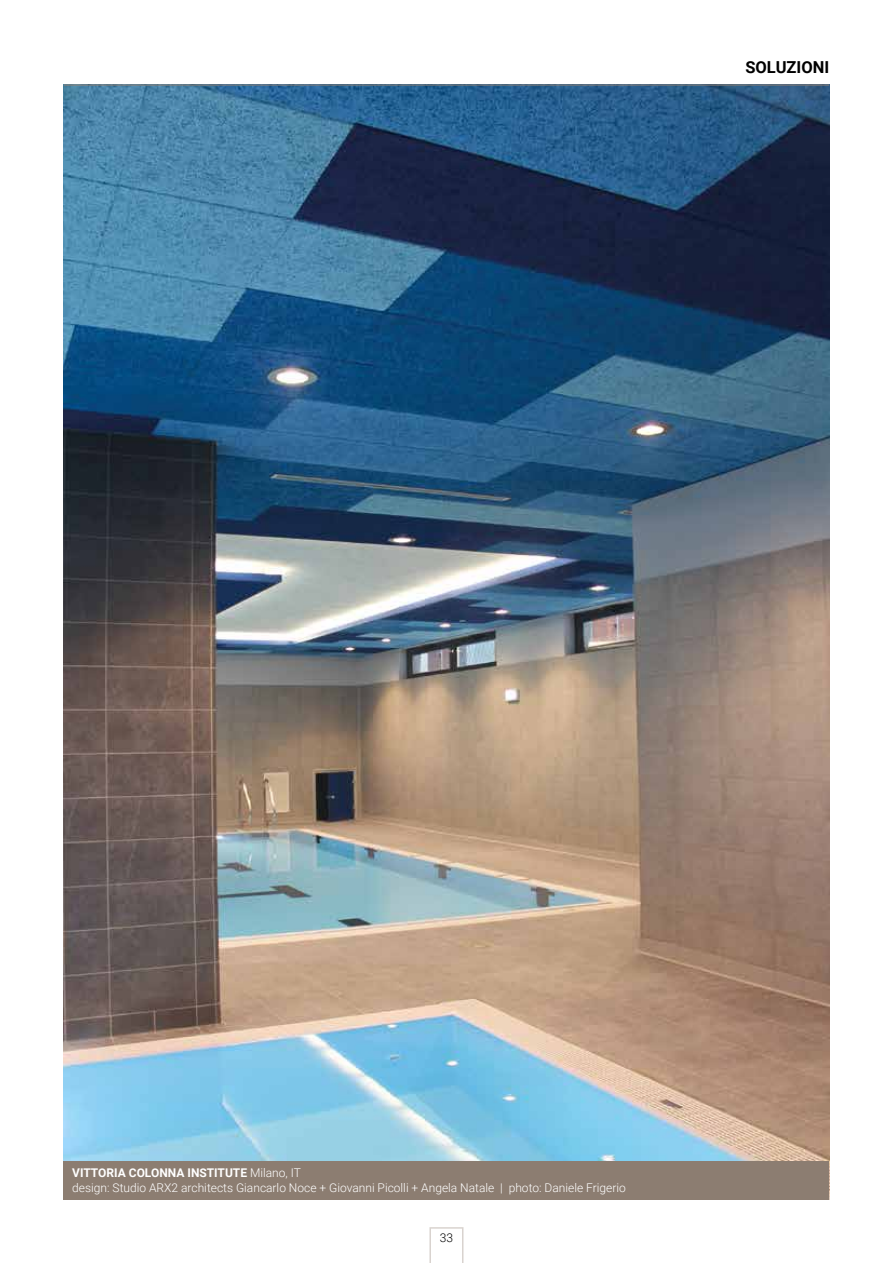
<style>
.page{position:relative;width:893px;height:1263px;background:#fff}
.page>*{position:absolute;margin:0;border:0;box-sizing:border-box;transform-origin:0 0}
.t1{font:700 16.5px "Roboto";color:#000}
.t2{font:300 12px/15.8px "Roboto";color:#fff}
.t3{font:300 12px "Roboto";color:#000}
.s1{font-weight:700}
</style>
<div class="page">
<img style="left:64px;top:86px;width:765px;height:1075px">
<div style="left:64px;top:1161px;width:765px;height:38px;background:#8c7d71"></div>
<svg style="left:429px;top:1227px;width:34px;height:36px"></svg>
<hr style="left:64px;top:85px;width:765px;height:1px;background:#8c7d71">
<h1 class="t1" style="left:745px;top:55px;width:85px">SOLUZIONI</h1>
<p class="t2" style="left:72px;top:1164px;width:555px"><span class="s1">VITTORIA COLONNA INSTITUTE</span> Milano, IT<br>design: Studio ARX2 architects Giancarlo Noce + Giovanni Picolli + Angela Natale | photo: Daniele Frigerio</p>
<p class="t3" style="left:440px;top:1229px;width:15px">33</p>
</div>
